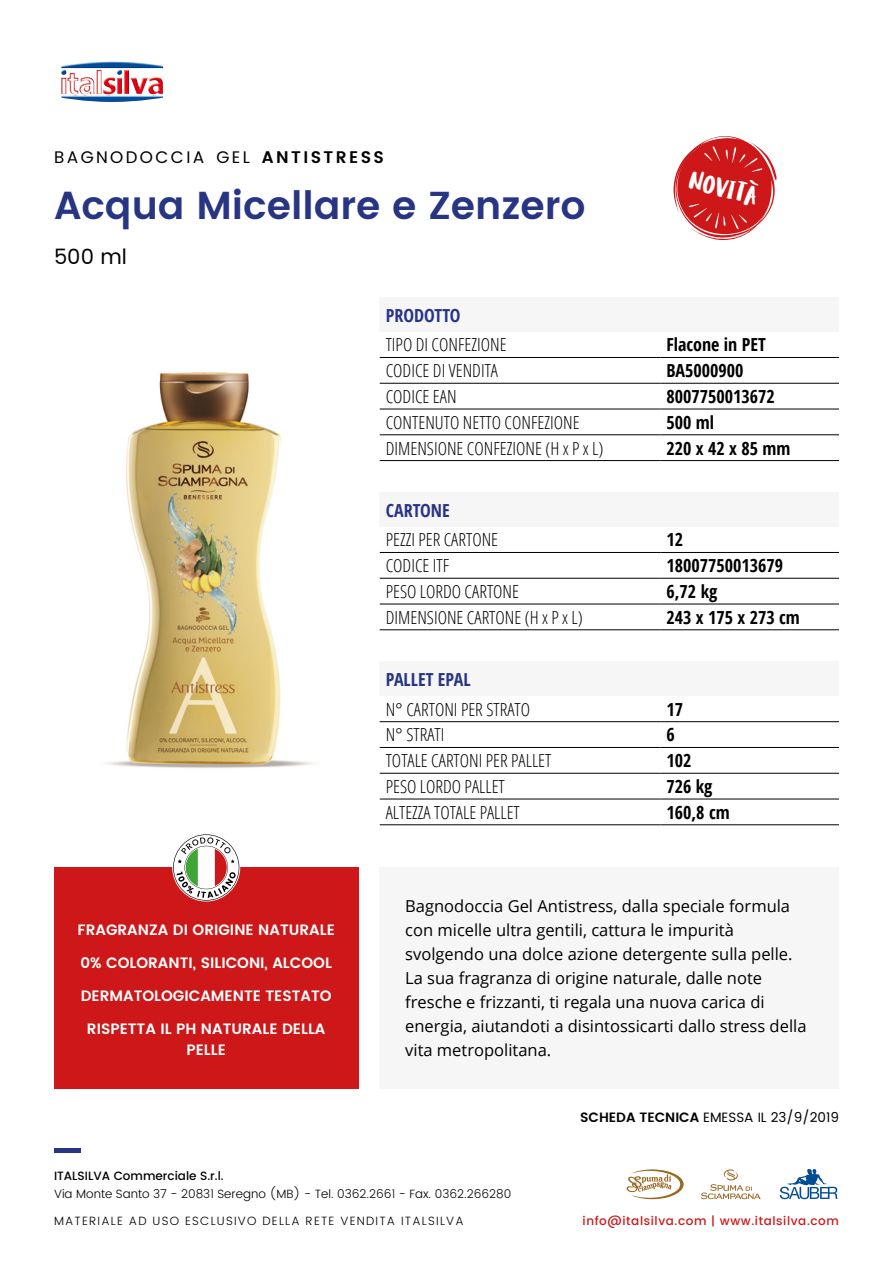
<style>
.page{position:relative;width:893px;height:1263px;background:#fff}
.page>*{position:absolute;margin:0;border:0;box-sizing:border-box;transform-origin:0 0}
.t1{font:600 39px "Poppins";color:#283583}
.t2{font:26.4px "Ludicrous";color:#fff}
.t3{font:21px "Poppins";color:#000}
.t4{font:300 condensed 18px "Open Sans";color:#000}
.t5{font:700 condensed 18px "Open Sans";color:#000}
.t6{font:700 condensed 18px "Open Sans";color:#283583}
.t7{font:16.8px "Poppins";letter-spacing:.145em;color:#000}
.t8{font:16.5px/24px "Open Sans";color:#000}
.t9{font:600 15px/21px "Poppins";color:#fff;text-align:center}
.t10{font:13.5px "Poppins";color:#000}
.t11{font:300 12px "Poppins";color:#000}
.t12{font:300 12px "Poppins";letter-spacing:.1em;color:#000}
.t13{font:500 12px "Poppins";letter-spacing:.05em;color:#cd1719}
.t14{font:500 12px "Poppins";color:#000}
.s1{font-weight:600}
</style>
<div class="page">
<hr style="left:54px;top:1148px;width:26px;height:4px;background:#283583">
<svg style="left:626px;top:1169px;width:58px;height:30px"></svg>
<svg style="left:780px;top:1169px;width:58px;height:30px"></svg>
<svg style="left:701px;top:1169px;width:60px;height:30px"></svg>
<img style="left:61px;top:61px;width:102px;height:41px">
<div style="left:54px;top:867px;width:304px;height:222px;background:#cd1719"></div>
<div style="left:380px;top:867px;width:459px;height:222px;background:#f6f6f6"></div>
<img style="left:106px;top:372px;width:208px;height:396px">
<div style="left:380px;top:662px;width:459px;height:34px;background:#f6f6f6"></div>
<hr style="left:380px;top:721px;width:280px;height:1px;background:#000">
<hr style="left:660px;top:721px;width:179px;height:1px;background:#000">
<hr style="left:380px;top:747px;width:280px;height:1px;background:#000">
<hr style="left:660px;top:747px;width:179px;height:1px;background:#000">
<hr style="left:380px;top:773px;width:280px;height:1px;background:#000">
<hr style="left:660px;top:773px;width:179px;height:1px;background:#000">
<hr style="left:380px;top:799px;width:280px;height:1px;background:#000">
<hr style="left:660px;top:799px;width:179px;height:1px;background:#000">
<hr style="left:380px;top:824px;width:280px;height:1px;background:#000">
<hr style="left:660px;top:824px;width:179px;height:1px;background:#000">
<div style="left:380px;top:493px;width:459px;height:34px;background:#f6f6f6"></div>
<hr style="left:380px;top:552px;width:280px;height:1px;background:#000">
<hr style="left:660px;top:552px;width:179px;height:1px;background:#000">
<hr style="left:380px;top:578px;width:280px;height:1px;background:#000">
<hr style="left:660px;top:578px;width:179px;height:1px;background:#000">
<hr style="left:380px;top:604px;width:280px;height:1px;background:#000">
<hr style="left:660px;top:604px;width:179px;height:1px;background:#000">
<hr style="left:380px;top:629px;width:280px;height:1px;background:#000">
<hr style="left:660px;top:629px;width:179px;height:1px;background:#000">
<div style="left:380px;top:298px;width:459px;height:34px;background:#f6f6f6"></div>
<hr style="left:380px;top:357px;width:280px;height:1px;background:#000">
<hr style="left:660px;top:357px;width:179px;height:1px;background:#000">
<hr style="left:380px;top:383px;width:280px;height:1px;background:#000">
<hr style="left:660px;top:383px;width:179px;height:1px;background:#000">
<hr style="left:380px;top:409px;width:280px;height:1px;background:#000">
<hr style="left:660px;top:409px;width:179px;height:1px;background:#000">
<hr style="left:380px;top:434px;width:280px;height:1px;background:#000">
<hr style="left:660px;top:434px;width:179px;height:1px;background:#000">
<hr style="left:380px;top:460px;width:280px;height:1px;background:#000">
<hr style="left:660px;top:460px;width:179px;height:1px;background:#000">
<svg style="left:673px;top:136px;width:104px;height:104px"></svg>
<svg style="left:173px;top:834px;width:66px;height:67px"></svg>
<p class="t7" style="left:54px;top:145px;width:332px">BAGNODOCCIA GEL <span class="s1">ANTISTRESS</span></p>
<h1 class="t1" style="left:54px;top:176px;width:533px">Acqua Micellare e Zenzero</h1>
<p class="t3" style="left:54px;top:241px;width:74px">500 ml</p>
<h2 class="t2" style="left:694px;top:163px;width:73px;rotate:15deg">NOVITÀ</h2>
<p class="t6" style="left:386px;top:302px;width:76px">PRODOTTO</p>
<p class="t4" style="left:386px;top:333px;width:122px">TIPO DI CONFEZIONE</p>
<p class="t5" style="left:666px;top:332px;width:101px">Flacone in PET</p>
<p class="t4" style="left:386px;top:358px;width:114px">CODICE DI VENDITA</p>
<p class="t5" style="left:666px;top:358px;width:79px">BA5000900</p>
<p class="t4" style="left:386px;top:384px;width:72px">CODICE EAN</p>
<p class="t5" style="left:666px;top:384px;width:110px">8007750013672</p>
<p class="t4" style="left:386px;top:410px;width:195px">CONTENUTO NETTO CONFEZIONE</p>
<p class="t5" style="left:666px;top:410px;width:49px">500 ml</p>
<p class="t4" style="left:386px;top:436px;width:219px">DIMENSIONE CONFEZIONE (H x P x L)</p>
<p class="t5" style="left:666px;top:435px;width:126px">220 x 42 x 85 mm</p>
<p class="t6" style="left:386px;top:497px;width:66px">CARTONE</p>
<p class="t4" style="left:386px;top:528px;width:114px">PEZZI PER CARTONE</p>
<p class="t5" style="left:666px;top:527px;width:18px">12</p>
<p class="t4" style="left:386px;top:553px;width:65px">CODICE ITF</p>
<p class="t5" style="left:666px;top:553px;width:118px">18007750013679</p>
<p class="t4" style="left:386px;top:579px;width:135px">PESO LORDO CARTONE</p>
<p class="t5" style="left:666px;top:579px;width:53px">6,72 kg</p>
<p class="t4" style="left:386px;top:605px;width:199px">DIMENSIONE CARTONE (H x P x L)</p>
<p class="t5" style="left:666px;top:605px;width:135px">243 x 175 x 273 cm</p>
<p class="t9" style="left:78px;top:919px;width:259px">FRAGRANZA DI ORIGINE NATURALE</p>
<p class="t9" style="left:81px;top:952px;width:253px">0% COLORANTI, SILICONI, ALCOOL</p>
<p class="t9" style="left:81px;top:985px;width:253px">DERMATOLOGICAMENTE TESTATO</p>
<p class="t9" style="left:87px;top:1018px;width:240px">RISPETTA IL PH NATURALE DELLA<br>PELLE</p>
<p class="t6" style="left:386px;top:667px;width:87px">PALLET EPAL</p>
<p class="t4" style="left:386px;top:697px;width:146px">N° CARTONI PER STRATO</p>
<p class="t5" style="left:666px;top:697px;width:18px">17</p>
<p class="t4" style="left:386px;top:723px;width:60px">N° STRATI</p>
<p class="t5" style="left:666px;top:722px;width:10px">6</p>
<p class="t4" style="left:386px;top:748px;width:167px">TOTALE CARTONI PER PALLET</p>
<p class="t5" style="left:666px;top:748px;width:27px">102</p>
<p class="t4" style="left:386px;top:774px;width:121px">PESO LORDO PALLET</p>
<p class="t5" style="left:666px;top:774px;width:48px">726 kg</p>
<p class="t4" style="left:386px;top:800px;width:136px">ALTEZZA TOTALE PALLET</p>
<p class="t5" style="left:666px;top:800px;width:65px">160,8 cm</p>
<p class="t8" style="left:405px;top:894px;width:403px">Bagnodoccia Gel Antistress, dalla speciale formula con micelle ultra gentili, cattura le impurità svolgendo una dolce azione detergente sulla pelle.<br>La sua fragranza di origine naturale, dalle note fresche e frizzanti, ti regala una nuova carica di energia, aiutandoti a disintossicarti dallo stress della vita metropolitana.</p>
<p class="t10" style="left:580px;top:1107px;width:260px"><span class="s1">SCHEDA TECNICA</span> EMESSA IL 23/9/2019</p>
<p class="t14" style="left:54px;top:1167px;width:171px">ITALSILVA Commerciale S.r.l.</p>
<p class="t11" style="left:54px;top:1185px;width:459px">Via Monte Santo 37 - 20831 Seregno (MB) - Tel. 0362.2661 - Fax. 0362.266280</p>
<p class="t12" style="left:54px;top:1212px;width:411px">MATERIALE AD USO ESCLUSIVO DELLA RETE VENDITA ITALSILVA</p>
<p class="t13" style="left:583px;top:1212px;width:258px">info@italsilva.com | www.italsilva.com</p>
</div>
